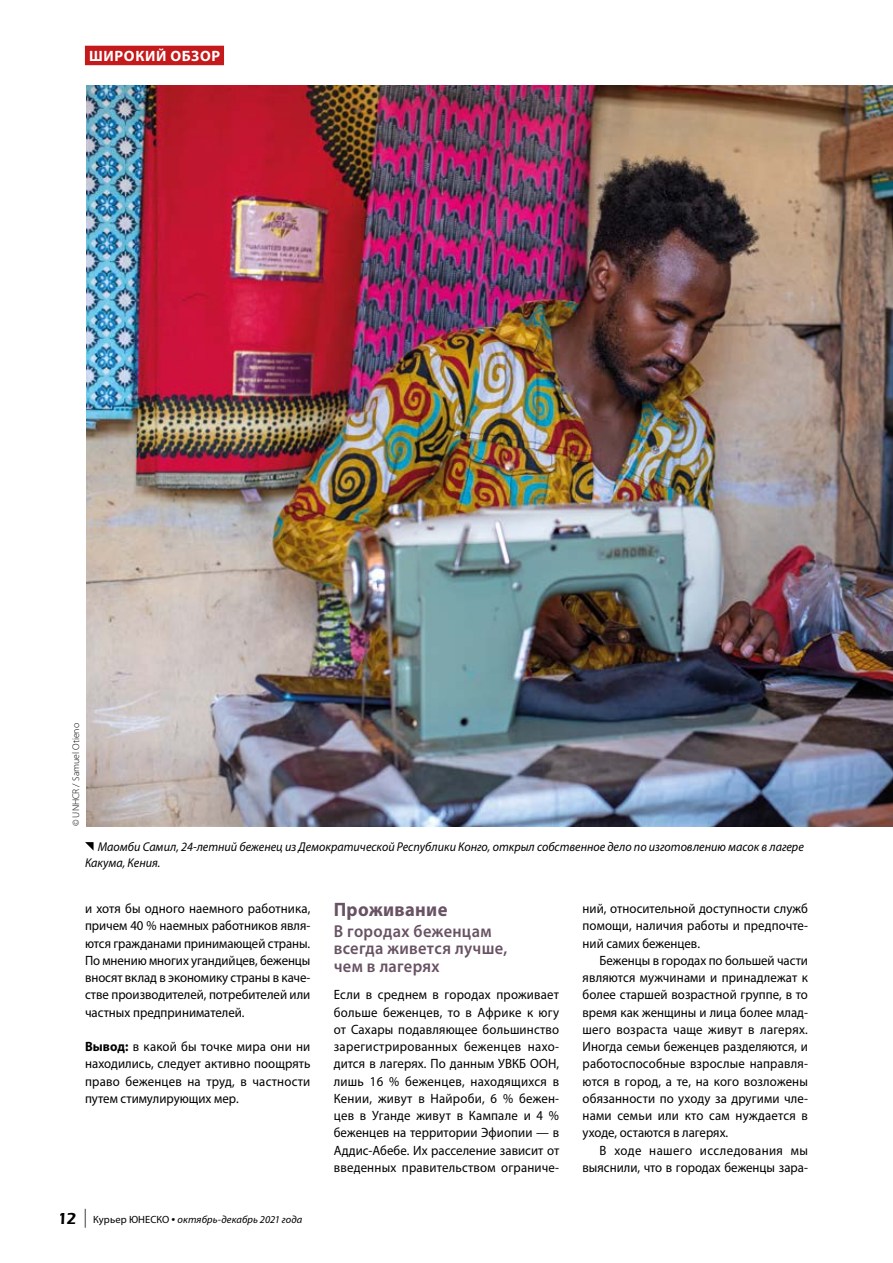
<style>
.page{position:relative;width:893px;height:1263px;background:#fff}
.page>*{position:absolute;margin:0;border:0;box-sizing:border-box;transform-origin:0 0}
.t1{font:700 19.5px "Myriad Pro";letter-spacing:.02em;color:#685263;scale:.95 1}
.t2{font:600 17.25px/17.2px "Myriad Pro";letter-spacing:.02em;color:#685263;scale:.95 1}
.t3{font:700 15px "Myriad Pro";letter-spacing:.04em;color:#fff}
.t4{font:13.5px/17.2px "Myriad Pro";letter-spacing:.005em;color:#000;text-align:justify;scale:.95 1}
.t5{font:italic 12.75px/16.5px "Myriad Pro";color:#000;scale:.95 1}
.t6{font:italic 10.5px "Myriad Pro";letter-spacing:.01em;color:#000}
.t7{font:300 9.75px "Myriad Pro";color:#000}
.s1{font-weight:700}
.s2{font-family:"ITC Eras Std";font-weight:600;font-style:normal;font-size:16.5px}
.s3{font-style:normal;font-size:18.9px}
.s4{font-style:normal}
.s5{font-style:normal;font-size:13.5px}
</style>
<div class="page">
<img style="left:86px;top:85px;width:807px;height:742px">
<div style="left:85px;top:46px;width:139px;height:19px;background:#c51a1b"></div>
<svg style="left:85px;top:842px;width:9px;height:9px"></svg>
<p class="t3" style="left:89px;top:46px;width:132px">ШИРОКИЙ ОБЗОР</p>
<p class="t7" style="left:71px;top:826px;width:105px;rotate:-90deg">© UNHCR / Samuel Otieno</p>
<p class="t5" style="left:85px;top:838px;width:758px;text-indent:13px">Маомби Самил, 24-летний беженец из Демократической Республики Конго, открыл собственное дело по изготовлению масок в лагере<br>Какума, Кения.</p>
<p class="t4" style="left:85px;top:900px;width:239px">и хотя бы одного наемного работника, причем 40 % наемных работников явля&shy;ются гражданами принимающей страны.<br>По мнению многих угандийцев, беженцы вносят вклад в экономику страны в каче&shy;стве производителей, потребителей или частных предпринимателей.</p>
<p class="t4" style="left:85px;top:1038px;width:239px"><span class="s1">Вывод:</span> в какой бы точке мира они ни находились, следует активно поощрять право беженцев на труд, в частности путем стимулирующих мер.</p>
<p class="t6" style="left:57px;top:1212px;width:246px"><span class="s2">12</span> <span class="s3">|</span> <span class="s4">Курьер ЮНЕСКО</span> <span class="s5">•</span> октябрь-декабрь 2021 года</p>
<h1 class="t1" style="left:334px;top:896px;width:121px">Проживание</h1>
<p class="t2" style="left:334px;top:922px;width:184px">В городах беженцам всегда живется лучше, чем в лагерях</p>
<p class="t4" style="left:334px;top:986px;width:239px">Если в среднем в городах проживает больше беженцев, то в Африке к югу от Сахары подавляющее большинство зарегистрированных беженцев нахо&shy;дится в лагерях. По данным УВКБ ООН, лишь 16 % беженцев, находящихся в Кении, живут в Найроби, 6 % бежен&shy;цев в Уганде живут в Кампале и 4 % беженцев на территории Эфиопии — в Аддис-Абебе. Их расселение зависит от введенных правительством ограниче-</p>
<p class="t4" style="left:583px;top:900px;width:239px">ний, относительной доступности служб помощи, наличия работы и предпочте&shy;ний самих беженцев.</p>
<p class="t4" style="left:583px;top:951px;width:239px;text-indent:17px">Беженцы в городах по большей части являются мужчинами и принадлежат к более старшей возрастной группе, в то время как женщины и лица более млад&shy;шего возраста чаще живут в лагерях.<br>Иногда семьи беженцев разделяются, и работоспособные взрослые направля&shy;ются в город, а те, на кого возложены обязанности по уходу за другими чле&shy;нами семьи или кто сам нуждается в уходе, остаются в лагерях.</p>
<p class="t4" style="left:583px;top:1141px;width:239px;text-align:right">В ходе нашего исследования мы выяснили, что в городах беженцы зара-</p>
</div>
